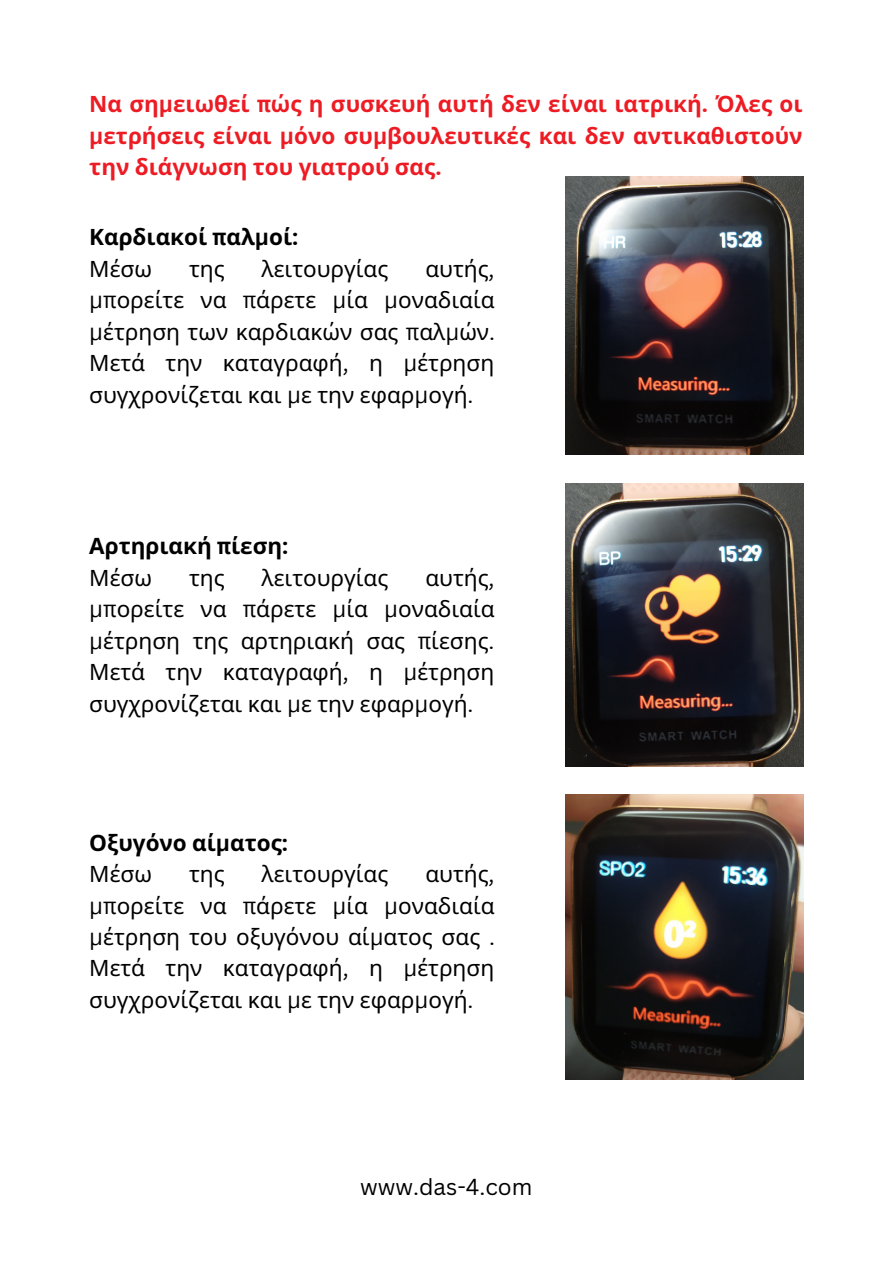
<style>
.page{position:relative;width:893px;height:1264px;background:#fff}
.page>*{position:absolute;margin:0;border:0;box-sizing:border-box;transform-origin:0 0}
.t1{font:22.5px/31.5px "Noto Sans";color:#000;text-align:justify}
.t2{font:700 22.5px/31.5px "Noto Sans";color:#ed1c24;text-align:justify}
.t3{font:700 22.5px/31.5px "Noto Sans";color:#000}
.t4{font:22.5px "Canva Sans";color:#000}
.s1{font-family:"Canva Sans"}
.s2{font-weight:400}
</style>
<div class="page">
<img style="left:565px;top:177px;width:238px;height:277px">
<img style="left:565px;top:483px;width:238px;height:283px">
<img style="left:565px;top:794px;width:238px;height:285px">
<p class="t2" style="left:89px;top:87px;width:715px">Να ση<span class="s1">μ</span>ειωθεί <span class="s1">π</span>ώς η συσκευή αυτή δεν είναι ιατρική<span class="s1">.</span> Όλες οι <span class="s1">μ</span>ετρήσεις είναι <span class="s1">μ</span>όνο συ<span class="s1">μ</span>βουλευτικές και δεν αντικαθιστούν την διάγνωση του γιατρού σας<span class="s1">.</span></p>
<p class="t3" style="left:89px;top:221px;width:210px">Καρδιακοί <span class="s1">π</span>αλ<span class="s1">μ</span>οί<span class="s1">:<br></span><span class="s2">Μέσω</span></p>
<p class="t1" style="left:89px;top:252px;width:407px;text-indent:336px">αυτής<span class="s1">, μπ</span>ορείτε να <span class="s1">π</span>άρετε <span class="s1">μ</span>ία <span class="s1">μ</span>οναδιαία <span class="s1">μ</span>έτρηση των καρδιακών σας <span class="s1">π</span>αλ<span class="s1">μ</span>ών<span class="s1">.<br></span>Μετά την καταγραφή<span class="s1">,</span> η <span class="s1">μ</span>έτρηση συγχρονίζεται και <span class="s1">μ</span>ε την εφαρ<span class="s1">μ</span>ογή<span class="s1">.</span></p>
<p class="t1" style="left:189px;top:252px;width:37px">της</p>
<p class="t1" style="left:261px;top:252px;width:128px">λειτουργίας</p>
<p class="t3" style="left:89px;top:529px;width:201px">Αρτηριακή <span class="s1">π</span>ίεση<span class="s1">:<br></span><span class="s2">Μέσω</span></p>
<p class="t1" style="left:89px;top:561px;width:407px;text-indent:336px">αυτής<span class="s1">, μπ</span>ορείτε να <span class="s1">π</span>άρετε <span class="s1">μ</span>ία <span class="s1">μ</span>οναδιαία <span class="s1">μ</span>έτρηση της αρτηριακή σας <span class="s1">π</span>ίεσης<span class="s1">.<br></span>Μετά την καταγραφή<span class="s1">,</span> η <span class="s1">μ</span>έτρηση συγχρονίζεται και <span class="s1">μ</span>ε την εφαρ<span class="s1">μ</span>ογή<span class="s1">.</span></p>
<p class="t1" style="left:189px;top:561px;width:37px">της</p>
<p class="t1" style="left:261px;top:561px;width:128px">λειτουργίας</p>
<p class="t3" style="left:89px;top:826px;width:200px">Οξυγόνο αί<span class="s1">μ</span>ατος<span class="s1">:<br></span><span class="s2">Μέσω</span></p>
<p class="t1" style="left:89px;top:857px;width:407px;text-indent:336px">αυτής<span class="s1">, μπ</span>ορείτε να <span class="s1">π</span>άρετε <span class="s1">μ</span>ία <span class="s1">μ</span>οναδιαία <span class="s1">μ</span>έτρηση του οξυγόνου αί<span class="s1">μ</span>ατος σας <span class="s1">.<br></span>Μετά την καταγραφή<span class="s1">,</span> η <span class="s1">μ</span>έτρηση συγχρονίζεται και <span class="s1">μ</span>ε την εφαρ<span class="s1">μ</span>ογή<span class="s1">.</span></p>
<p class="t1" style="left:189px;top:857px;width:37px">της</p>
<p class="t1" style="left:261px;top:857px;width:128px">λειτουργίας</p>
<p class="t4" style="left:360px;top:1170px;width:174px">www.das-4.com</p>
</div>
